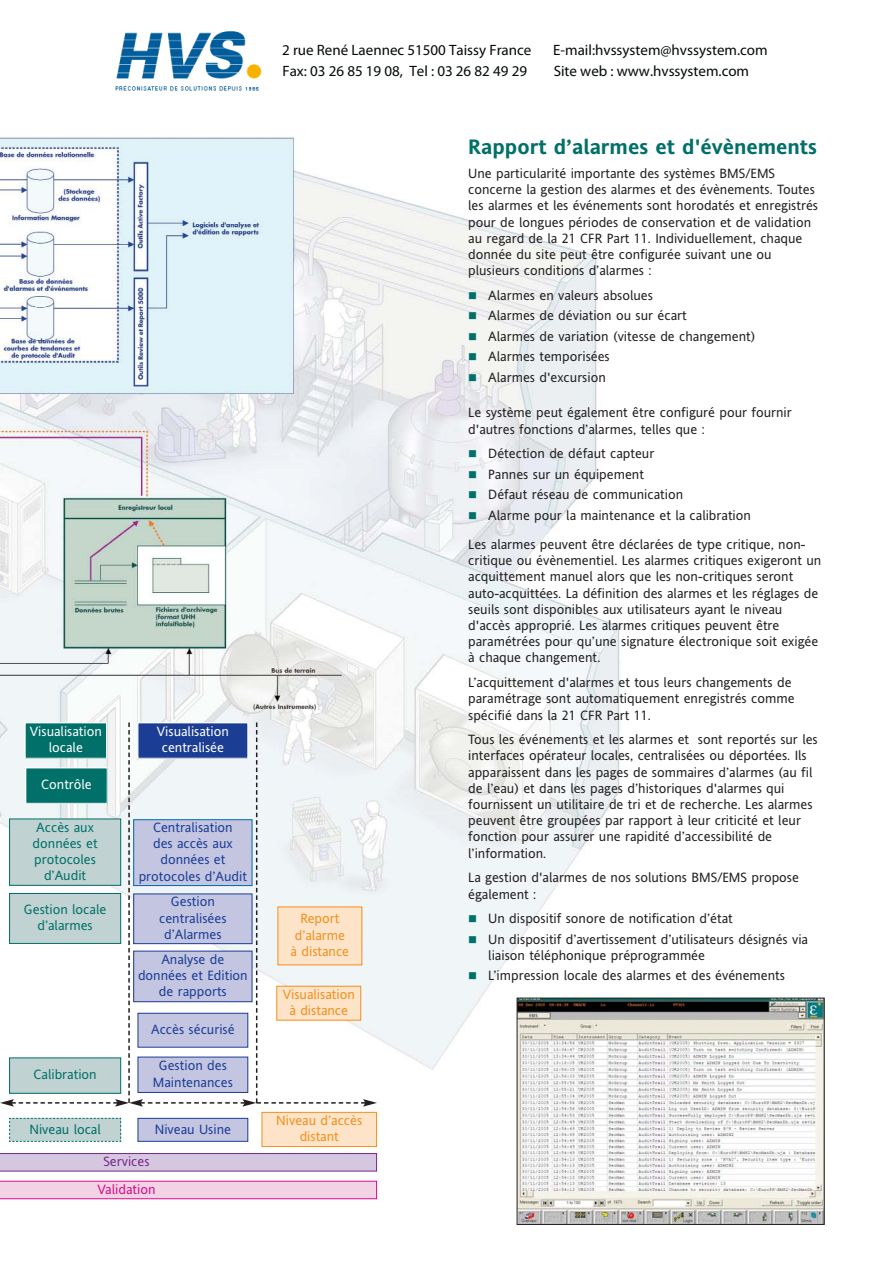
<style>
.page{position:relative;width:893px;height:1263px;background:#fff}
.page>*{position:absolute;margin:0;border:0;box-sizing:border-box;transform-origin:0 0}
.t1{font:700 21px "Invensys Andale";color:#007069}
.t2{font:15px/21.9px "Arial PL";color:#040909}
.t3{font:13.5px/16.2px "Invensys Andale";color:#231f20}
.t4{font:13.5px/16.2px "Invensys Andale";color:#1b3e94;text-align:center}
.t5{font:13.5px/16.2px "Invensys Andale";color:#007069;text-align:center}
.t6{font:13.5px/16.2px "Invensys Andale";color:#f38f1d;text-align:center}
.t7{font:13.5px/16.2px "Invensys Andale";color:#fff;text-align:center}
.t8{font:13.5px "Invensys Andale";color:#d60c8c}
.t9{font:13.5px "Invensys Andale";color:#77278b}
</style>
<div class="page">
<img style="left:0;top:86px;width:702px;height:1038px">
<img style="left:519px;top:1000px;width:303px;height:223px">
<div style="left:517px;top:998px;width:307px;height:227px;border:1px solid #231f20"></div>
<svg style="left:9px;top:1118px;width:112px;height:24px;background:#b7cdcd"></svg>
<div style="left:138px;top:1118px;width:110px;height:23px;background:#c4c5e1"></div>
<div style="left:138px;top:1118px;width:110px;height:24px;border:1px solid #1b3e94"></div>
<div style="left:262px;top:1112px;width:114px;height:35px;background:#fde4c9"></div>
<div style="left:261px;top:1112px;width:116px;height:35px;border:1px solid #f38f1d"></div>
<svg style="left:0;top:1153px;width:377px;height:18px;background:#cebad9"></svg>
<svg style="left:0;top:1181px;width:377px;height:18px;background:#efc1dd"></svg>
<svg style="left:0;top:722px;width:377px;height:385px"></svg>
<div style="left:278px;top:907px;width:84px;height:58px;background:#fde4c9"></div>
<img style="left:116px;top:30px;width:147px;height:61px">
<svg style="left:469px;top:292px;width:7px;height:7px"></svg>
<svg style="left:469px;top:313px;width:7px;height:7px"></svg>
<svg style="left:469px;top:333px;width:7px;height:7px"></svg>
<svg style="left:469px;top:353px;width:7px;height:7px"></svg>
<svg style="left:469px;top:374px;width:7px;height:7px"></svg>
<svg style="left:469px;top:451px;width:7px;height:6px"></svg>
<svg style="left:469px;top:471px;width:7px;height:7px"></svg>
<svg style="left:469px;top:491px;width:7px;height:7px"></svg>
<svg style="left:469px;top:512px;width:7px;height:7px"></svg>
<svg style="left:469px;top:915px;width:7px;height:7px"></svg>
<svg style="left:469px;top:936px;width:7px;height:7px"></svg>
<svg style="left:469px;top:973px;width:7px;height:6px"></svg>
<p class="t7" style="left:30px;top:725px;width:74px">Visualisation locale</p>
<p class="t7" style="left:41px;top:778px;width:52px">Contrôle</p>
<p class="t5" style="left:33px;top:820px;width:66px">Accès aux données et protocoles d’Audit</p>
<p class="t5" style="left:24px;top:903px;width:84px">Gestion locale d’alarmes</p>
<p class="t5" style="left:34px;top:1068px;width:65px">Calibration</p>
<p class="t7" style="left:157px;top:725px;width:74px">Visualisation centralisée</p>
<p class="t4" style="left:139px;top:820px;width:110px">Centralisation<br>des accès aux données et protocoles d’Audit</p>
<p class="t4" style="left:159px;top:895px;width:69px">Gestion centralisées d’Alarmes</p>
<p class="t4" style="left:138px;top:952px;width:111px">Analyse de données et Edition de rapports</p>
<p class="t4" style="left:151px;top:1022px;width:85px">Accès sécurisé</p>
<p class="t4" style="left:153px;top:1059px;width:81px">Gestion des<br>Maintenances</p>
<p class="t2" style="left:282px;top:38px;width:251px">2 rue René Laennec 51500 Taissy France<br>Fax: 03 26 85 19 08, Tel : 03 26 82 49 29</p>
<p class="t2" style="left:553px;top:39px;width:216px;line-height:21.3px">E-mail:hvssystem@hvssystem.com<br>Site web : www.hvssystem.com</p>
<p class="t6" style="left:290px;top:912px;width:60px">Report d’alarme à distance</p>
<p class="t6" style="left:283px;top:987px;width:74px">Visualisation à distance</p>
<h1 class="t1" style="left:468px;top:139px;width:350px">Rapport d’alarmes et d'évènements</h1>
<p class="t3" style="left:468px;top:166px;width:351px">Une particularité importante des systèmes BMS/EMS concerne la gestion des alarmes et des évènements. Toutes les alarmes et les événements sont horodatés et enregistrés pour de longues périodes de conservation et de validation au regard de la 21 CFR Part 11. Individuellement, chaque donnée du site peut être configurée suivant une ou plusieurs conditions d’alarmes :</p>
<p class="t3" style="left:488px;top:286px;width:268px;line-height:20.4px">Alarmes en valeurs absolues<br>Alarmes de déviation ou sur écart<br>Alarmes de variation (vitesse de changement)<br>Alarmes temporisées<br>Alarmes d'excursion</p>
<p class="t3" style="left:468px;top:406px;width:325px">Le système peut également être configuré pour fournir d'autres fonctions d’alarmes, telles que :</p>
<p class="t3" style="left:488px;top:445px;width:264px;line-height:20.4px">Détection de défaut capteur<br>Pannes sur un équipement<br>Défaut réseau de communication<br>Alarme pour la maintenance et la calibration</p>
<p class="t3" style="left:468px;top:537px;width:354px">Les alarmes peuvent être déclarées de type critique, non&shy;critique ou évènementiel. Les alarmes critiques exigeront un acquittement manuel alors que les non-critiques seront auto-acquittées. La définition des alarmes et les réglages de seuils sont disponibles aux utilisateurs ayant le niveau d'accès approprié. Les alarmes critiques peuvent être paramétrées pour qu’une signature électronique soit exigée à chaque changement.</p>
<p class="t3" style="left:468px;top:676px;width:328px">L’acquittement d'alarmes et tous leurs changements de paramétrage sont automatiquement enregistrés comme spécifié dans la 21 CFR Part 11.</p>
<p class="t3" style="left:468px;top:733px;width:351px">Tous les événements et les alarmes et sont reportés sur les interfaces opérateur locales, centralisées ou déportées. Ils apparaissent dans les pages de sommaires d’alarmes (au fil de l’eau) et dans les pages d’historiques d'alarmes qui fournissent un utilitaire de tri et de recherche. Les alarmes peuvent être groupées par rapport à leur criticité et leur fonction pour assurer une rapidité d’accessibilité de l’information.</p>
<p class="t3" style="left:468px;top:871px;width:332px">La gestion d'alarmes de nos solutions BMS/EMS propose également :</p>
<p class="t3" style="left:488px;top:910px;width:321px;line-height:20.4px">Un dispositif sonore de notification d’état<br>Un dispositif d’avertissement d’utilisateurs désignés via</p>
<p class="t3" style="left:488px;top:946px;width:298px;line-height:20.4px">liaison téléphonique préprogrammée<br>L’impression locale des alarmes et des événements</p>
<p class="t5" style="left:29px;top:1122px;width:73px">Niveau local</p>
<p class="t4" style="left:155px;top:1122px;width:78px">Niveau Usine</p>
<p class="t6" style="left:276px;top:1113px;width:87px">Niveau d’accès distant</p>
<p class="t9" style="left:103px;top:1156px;width:48px">Services</p>
<p class="t8" style="left:97px;top:1184px;width:60px">Validation</p>
</div>
